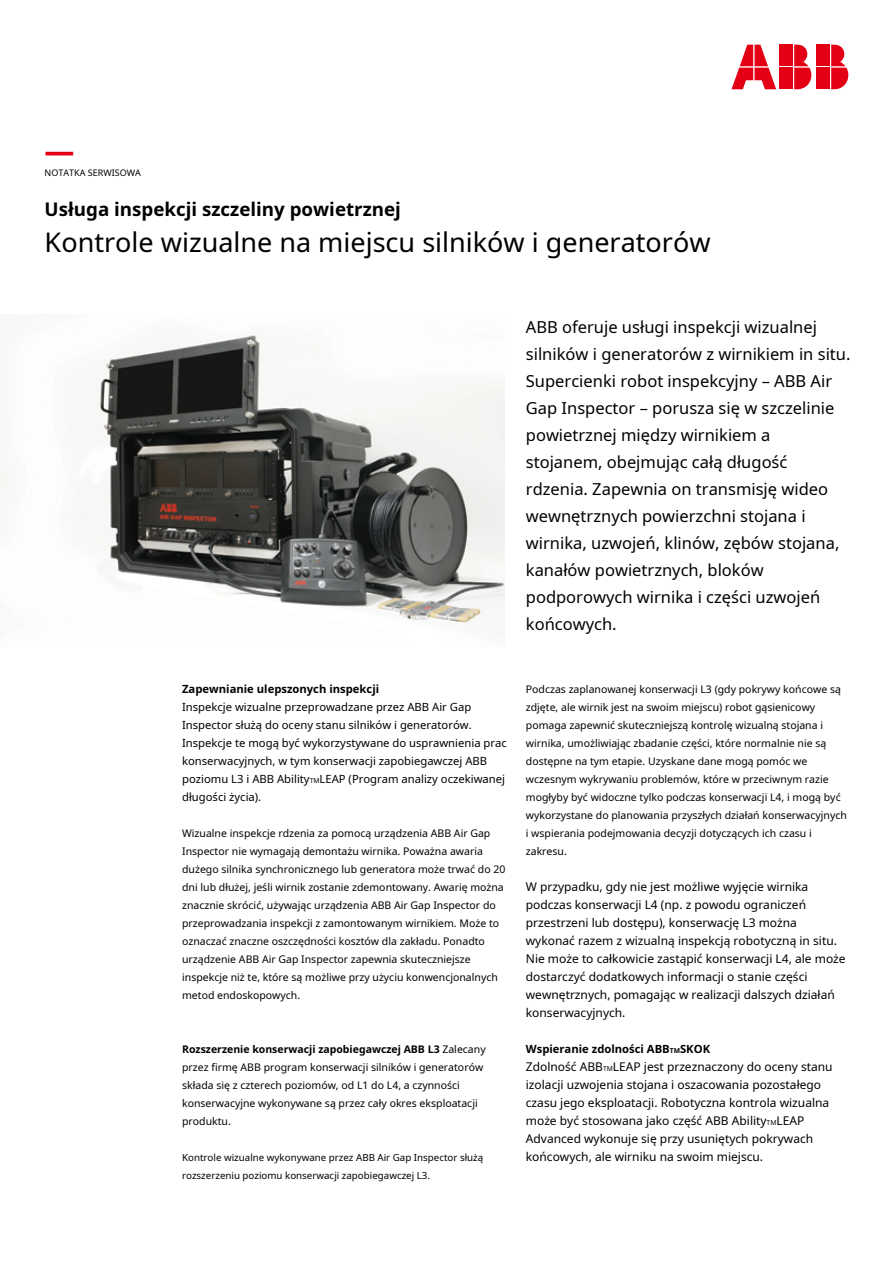
<style>
.page{position:relative;width:893px;height:1263px;background:#fff}
.page>*{position:absolute;margin:0;border:0;box-sizing:border-box;transform-origin:0 0}
.t1{font:700 30px "Noto Sans";color:#e30015}
.t2{font:27px "Noto Sans";color:#000}
.t3{font:700 18.75px "Noto Sans";color:#000}
.t4{font:16.5px/27px "Noto Sans";color:#000}
.t5{font:12px/18px "Noto Sans";color:#000}
.t6{font:11.25px/18px "Noto Sans";color:#000}
.t7{font:700 11.25px "Noto Sans";color:#000}
.t8{font:10.5px/18px "Noto Sans";color:#000}
.t9{font:9.75px "Noto Sans";color:#000}
.t10{font:9px "Noto Sans";color:#000}
.s1{font-size:6.75px}
.s2{font-weight:700}
</style>
<div class="page">
<div style="left:817px;top:45px;width:13px;height:21px;background:#e30015"></div>
<div style="left:817px;top:68px;width:13px;height:21px;background:#e30015"></div>
<svg style="left:831px;top:45px;width:17px;height:44px"></svg>
<svg style="left:731px;top:45px;width:45px;height:44px"></svg>
<div style="left:780px;top:45px;width:13px;height:21px;background:#e30015"></div>
<div style="left:780px;top:68px;width:13px;height:21px;background:#e30015"></div>
<svg style="left:794px;top:45px;width:17px;height:44px"></svg>
<img style="left:0;top:335px;width:505px;height:288px">
<h1 class="t1" style="left:45px;top:130px;width:32px">—</h1>
<p class="t10" style="left:45px;top:166px;width:98px">NOTATKA SERWISOWA</p>
<h3 class="t3" style="left:45px;top:196px;width:358px">Usługa inspekcji szczeliny powietrznej</h3>
<h2 class="t2" style="left:45px;top:223px;width:667px">Kontrole wizualne na miejscu silników i generatorów</h2>
<p class="t4" style="left:526px;top:313px;width:326px">ABB oferuje usługi inspekcji wizualnej silników i generatorów z wirnikiem in situ.<br>Supercienki robot inspekcyjny – ABB Air Gap Inspector – porusza się w szczelinie powietrznej między wirnikiem a stojanem, obejmując całą długość rdzenia. Zapewnia on transmisję wideo wewnętrznych powierzchni stojana i wirnika, uzwojeń, klinów, zębów stojana, kanałów powietrznych, bloków podporowych wirnika i części uzwojeń końcowych.</p>
<p class="t7" style="left:182px;top:681px;width:199px">Zapewnianie ulepszonych inspekcji</p>
<p class="t6" style="left:182px;top:697px;width:326px">Inspekcje wizualne przeprowadzane przez ABB Air Gap Inspector służą do oceny stanu silników i generatorów.<br>Inspekcje te mogą być wykorzystywane do usprawnienia prac konserwacyjnych, w tym konserwacji zapobiegawczej ABB poziomu L3 i ABB Ability<span class="s1">TM</span>LEAP (Program analizy oczekiwanej długości życia).</p>
<p class="t8" style="left:182px;top:824px;width:325px">Wizualne inspekcje rdzenia za pomocą urządzenia ABB Air Gap Inspector nie wymagają demontażu wirnika. Poważna awaria dużego silnika synchronicznego lub generatora może trwać do 20 dni lub dłużej, jeśli wirnik zostanie zdemontowany. Awarię można znacznie skrócić, używając urządzenia ABB Air Gap Inspector do przeprowadzania inspekcji z zamontowanym wirnikiem. Może to oznaczać znaczne oszczędności kosztów dla zakładu. Ponadto urządzenie ABB Air Gap Inspector zapewnia skuteczniejsze inspekcje niż te, które są możliwe przy użyciu konwencjonalnych metod endoskopowych.</p>
<p class="t8" style="left:526px;top:680px;width:322px">Podczas zaplanowanej konserwacji L3 (gdy pokrywy końcowe są zdjęte, ale wirnik jest na swoim miejscu) robot gąsienicowy pomaga zapewnić skuteczniejszą kontrolę wizualną stojana i wirnika, umożliwiając zbadanie części, które normalnie nie są dostępne na tym etapie. Uzyskane dane mogą pomóc we wczesnym wykrywaniu problemów, które w przeciwnym razie mogłyby być widoczne tylko podczas konserwacji L4, i mogą być wykorzystane do planowania przyszłych działań konserwacyjnych i wspierania podejmowania decyzji dotyczących ich czasu i zakresu.</p>
<p class="t5" style="left:526px;top:877px;width:321px">W przypadku, gdy nie jest możliwe wyjęcie wirnika podczas konserwacji L4 (np. z powodu ograniczeń przestrzeni lub dostępu), konserwację L3 można wykonać razem z wizualną inspekcją robotyczną in situ.<br>Nie może to całkowicie zastąpić konserwacji L4, ale może dostarczyć dodatkowych informacji o stanie części wewnętrznych, pomagając w realizacji dalszych działań konserwacyjnych.</p>
<p class="t8" style="left:182px;top:1040px;width:305px"><span class="s2">Rozszerzenie konserwacji zapobiegawczej ABB L3</span> Zalecany przez firmę ABB program konserwacji silników i generatorów składa się z czterech poziomów, od L1 do L4, a czynności konserwacyjne wykonywane są przez cały okres eksploatacji produktu.</p>
<p class="t7" style="left:526px;top:1041px;width:186px">Wspieranie zdolności ABB<span class="s1">TM</span>SKOK</p>
<p class="t5" style="left:526px;top:1057px;width:308px">Zdolność ABB<span class="s1">TM</span>LEAP jest przeznaczony do oceny stanu izolacji uzwojenia stojana i oszacowania pozostałego czasu jego eksploatacji. Robotyczna kontrola wizualna może być stosowana jako część ABB Ability<span class="s1">TM</span>LEAP Advanced wykonuje się przy usuniętych pokrywach</p>
<p class="t9" style="left:182px;top:1150px;width:303px">Kontrole wizualne wykonywane przez ABB Air Gap Inspector służą</p>
<p class="t5" style="left:526px;top:1147px;width:239px">końcowych, ale wirniku na swoim miejscu.</p>
<p class="t9" style="left:182px;top:1168px;width:249px">rozszerzeniu poziomu konserwacji zapobiegawczej L3.</p>
</div>
